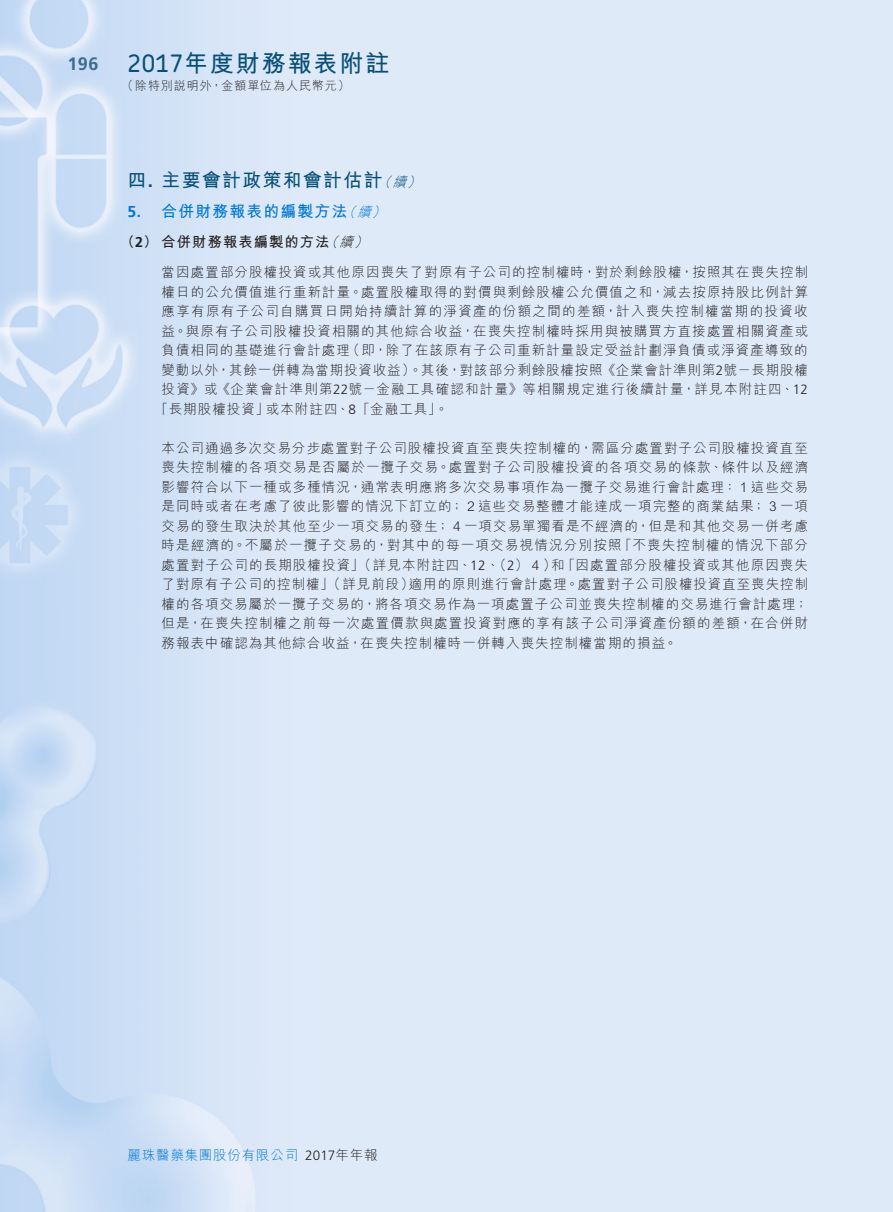
<style>
.page{position:relative;width:893px;height:1212px;background:#fff}
.page>*{position:absolute;margin:0;border:0;box-sizing:border-box;transform-origin:0 0}
.t1{font:700 24px "M Hei HK";letter-spacing:.08em;color:#084f78}
.Heading_1{font:700 18.75px "M Hei HK";letter-spacing:.08em;color:#084f78}
.t2{font:700 18px "Frutiger LT Std";color:#3f6c92}
.Heading_2{font:700 15.75px "M Hei HK";letter-spacing:.08em;color:#0077cf}
.Heading_3{font:700 14.25px "M Hei HK";letter-spacing:.08em;color:#231f20}
.Body_Text{font:300 13.5px/19.5px "M Hei HK";letter-spacing:.08em;color:#231f20;text-align:justify}
.Body_Text-2{font:300 13.5px "M Hei HK";letter-spacing:.1em;color:#231f20}
.t3{font:300 13.5px "M Hei HK";letter-spacing:.06em;color:#0077cf}
.t4{font:300 12px "M Hei HK";letter-spacing:.08em;color:#231f20}
.s1{font-family:"Chevin";font-weight:500}
.s2{font-family:"Frutiger LT Std"}
.s3{font-weight:300;font-style:italic;font-size:13.5px}
.s4{font-family:"Frutiger LT Std";color:#231f20}
.s5{color:#231f20}
</style>
<div class="page">
<h3 class="t2" style="left:67px;top:53px;width:33px">196</h3>
<h1 class="t1" style="left:128px;top:45px;width:263px"><span class="s1">2017</span>年度財務報表附註</h1>
<p class="t4" style="left:122px;top:79px;width:230px">（除特別說明外，金額單位為人民幣元）</p>
<p class="Heading_1" style="left:128px;top:166px;width:298px">四<span class="s2">.</span> 主要會計政策和會計估計<span class="s3">（續）</span></p>
<p class="Heading_2" style="left:128px;top:200px;width:263px"><span class="s2">5.</span> 合併財務報表的編製方法<span class="s3">（續）</span></p>
<p class="Heading_3" style="left:120px;top:231px;width:252px">（<span class="s2">2</span>）合併財務報表編製的方法<span class="s3">（續）</span></p>
<p class="Body_Text" style="left:162px;top:262px;width:648px">當因處置部分股權投資或其他原因喪失了對原有子公司的控制權時，對於剩餘股權，按照其在喪失控制</p>
<p class="Body_Text" style="left:162px;top:282px;width:648px">權日的公允價值進行重新計量。處置股權取得的對價與剩餘股權公允價值之和，減去按原持股比例計算</p>
<p class="Body_Text-2" style="left:162px;top:304px;width:648px">應享有原有子公司自購買日開始持續計算的淨資產的份額之間的差額，計入喪失控制權當期的投資收</p>
<p class="Body_Text" style="left:162px;top:321px;width:648px">益。與原有子公司股權投資相關的其他綜合收益，在喪失控制權時採用與被購買方直接處置相關資產或</p>
<p class="Body_Text" style="left:162px;top:340px;width:648px">負債相同的基礎進行會計處理（即，除了在該原有子公司重新計量設定受益計劃淨負債或淨資產導致的</p>
<p class="Body_Text" style="left:162px;top:360px;width:648px">變動以外，其餘一併轉為當期投資收益）。其後，對該部分剩餘股權按照《企業會計準則第<span class="s2">2</span>號－長期股權</p>
<p class="Body_Text" style="left:162px;top:379px;width:648px">投資》或《企業會計準則第<span class="s2">22</span>號－金融工具確認和計量》等相關規定進行後續計量，詳見本附註四、<span class="s2">12</span></p>
<p class="Body_Text" style="left:155px;top:399px;width:295px">「長期股權投資」或本附註四、<span class="s2">8</span>「金融工具」。</p>
<p class="Body_Text" style="left:162px;top:438px;width:648px">本公司通過多次交易分步處置對子公司股權投資直至喪失控制權的，需區分處置對子公司股權投資直至喪失控制權的各項交易是否屬於一攬子交易。處置對子公司股權投資的各項交易的條款、條件以及經濟影響符合以下一種或多種情況，通常表明應將多次交易事項作為一攬子交易進行會計處理：１這些交易是同時或者在考慮了彼此影響的情況下訂立的；２這些交易整體才能達成一項完整的商業結果；３一項交易的發生取決於其他至少一項交易的發生；４一項交易單獨看是不經濟的，但是和其他交易一併考慮時是經濟的。不屬於一攬子交易的，對其中的每一項交易視情況分別按照「不喪失控制權的情況下部分處置對子公司的長期股權投資」（詳見本附註四、<span class="s2">12</span>、（<span class="s2">2</span>）４）和「因處置部分股權投資或其他原因喪失了對原有子公司的控制權」（詳見前段）適用的原則進行會計處理。處置對子公司股權投資直至喪失控制權的各項交易屬於一攬子交易的，將各項交易作為一項處置子公司並喪失控制權的交易進行會計處理；但是，在喪失控制權之前每一次處置價款與處置投資對應的享有該子公司淨資產份額的差額，在合併財務報表中確認為其他綜合收益，在喪失控制權時一併轉入喪失控制權當期的損益。</p>
<p class="t3" style="left:128px;top:1148px;width:252px">麗珠醫藥集團股份有限公司 <span class="s4">2017</span><span class="s5">年年報</span></p>
</div>
